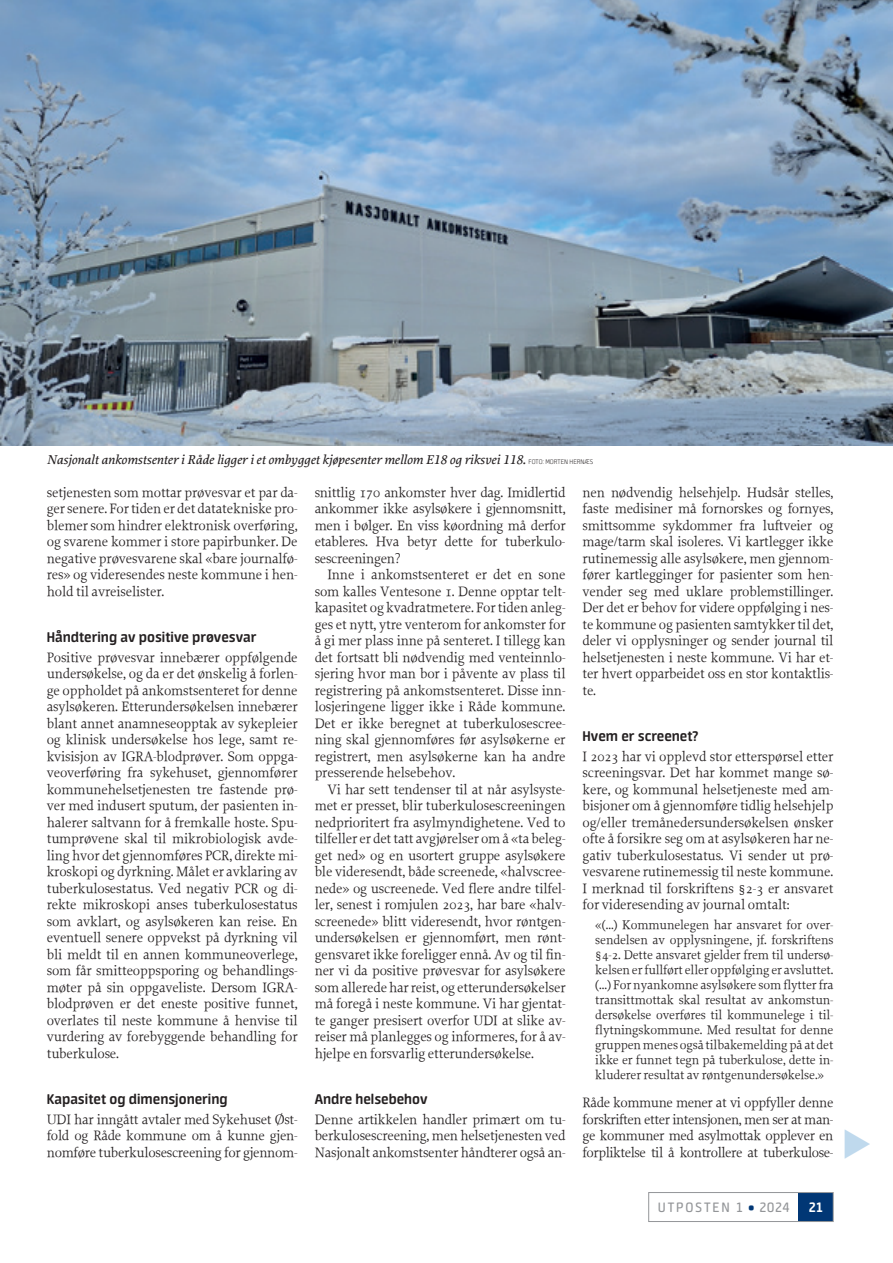
<style>
.page{position:relative;width:893px;height:1263px;background:#fff}
.page>*{position:absolute;margin:0;border:0;box-sizing:border-box;transform-origin:0 0}
.t1{font:700 15.75px "Neuron";color:#231f20}
.t2{font:15.3px "Neuron";letter-spacing:.115em;color:#939598}
.t3{font:700 15.3px "Neuron";color:#fff}
.t4{font:14.25px/16.5px "Proforma";letter-spacing:-.015em;color:#231f20;text-align:justify}
.t5{font:italic 500 13.5px "Proforma";color:#231f20}
.t6{font:13.2px/15px "Proforma";letter-spacing:-.01em;color:#231f20;text-align:justify}
.s1{font-family:"Neuron";font-weight:200;font-style:normal;font-size:7.5px}
.s2{font-weight:900;color:#013775}
</style>
<div class="page">
<div style="left:799px;top:1192px;width:34px;height:29px;background:#013775"></div>
<div style="left:648px;top:1192px;width:185px;height:30px;border:1px solid #939598"></div>
<img style="left:0;top:0;width:893px;height:445px">
<p class="t5" style="left:47px;top:451px;width:548px">Nasjonalt ankomstsenter i Råde ligger i et ombygget kjøpesenter mellom E18 og riksvei 118. <span class="s1">FOTO: MORTEN HERNÆS</span></p>
<p class="t4" style="left:47px;top:484px;width:252px">setjenesten som mottar prøvesvar et par da&shy;ger senere. For tiden er det datatekniske pro&shy;blemer som hindrer elektronisk overføring, og svarene kommer i store papirbunker. De negative prøvesvarene skal «bare journalfø&shy;res» og videresendes neste kommune i hen&shy;hold til avreiselister.</p>
<p class="t1" style="left:47px;top:628px;width:211px">Håndtering av positive prøvesvar</p>
<p class="t4" style="left:47px;top:649px;width:252px">Positive prøvesvar innebærer oppfølgende undersøkelse, og da er det ønskelig å forlen&shy;ge oppholdet på ankomstsenteret for denne asylsøkeren. Etterundersøkelsen innebærer blant annet anamneseopptak av sykepleier og klinisk undersøkelse hos lege, samt re&shy;kvisisjon av IGRA-blodprøver. Som oppga&shy;veoverføring fra sykehuset, gjennomfører kommunehelsetjenesten tre fastende prø&shy;ver med indusert sputum, der pasienten in&shy;halerer saltvann for å fremkalle hoste. Spu&shy;tumprøvene skal til mikrobiologisk avde&shy;ling hvor det gjennomføres PCR, direkte mi&shy;kroskopi og dyrkning. Målet er avklaring av tuberkulosestatus. Ved negativ PCR og di&shy;rekte mikroskopi anses tuberkulosestatus som avklart, og asylsøkeren kan reise. En eventuell senere oppvekst på dyrkning vil bli meldt til en annen kommuneoverlege, som får smitteoppsporing og behandlings&shy;møter på sin oppgaveliste. Dersom IGRA&shy;blodprøven er det eneste positive funnet, overlates til neste kommune å henvise til vurdering av forebyggende behandling for tuberkulose.</p>
<p class="t1" style="left:47px;top:1090px;width:182px">Kapasitet og dimensjonering</p>
<p class="t4" style="left:47px;top:1111px;width:252px">UDI har inngått avtaler med Sykehuset Øst&shy;fold og Råde kommune om å kunne gjen&shy;nomføre tuberkulosescreening for gjennom-</p>
<p class="t4" style="left:315px;top:484px;width:252px">snittlig 170 ankomster hver dag. Imidlertid ankommer ikke asylsøkere i gjennomsnitt, men i bølger. En viss køordning må derfor etableres. Hva betyr dette for tuberkulo&shy;sescreeningen?</p>
<p class="t4" style="left:315px;top:566px;width:252px;text-indent:13px">Inne i ankomstsenteret er det en sone som kalles Ventesone 1. Denne opptar telt&shy;kapasitet og kvadratmetere. For tiden anleg&shy;ges et nytt, ytre venterom for ankomster for å gi mer plass inne på senteret. I tillegg kan det fortsatt bli nødvendig med venteinnlo&shy;sjering hvor man bor i påvente av plass til registrering på ankomstsenteret. Disse inn&shy;losjeringene ligger ikke i Råde kommune.<br>Det er ikke beregnet at tuberkulosescree&shy;ning skal gjennomføres før asylsøkerne er registrert, men asylsøkerne kan ha andre presserende helsebehov.</p>
<p class="t4" style="left:315px;top:781px;width:252px;text-indent:13px">Vi har sett tendenser til at når asylsyste&shy;met er presset, blir tuberkulosescreeningen nedprioritert fra asylmyndighetene. Ved to tilfeller er det tatt avgjørelser om å «ta beleg&shy;get ned» og en usortert gruppe asylsøkere ble videresendt, både screenede, «halvscree&shy;nede» og uscreenede. Ved flere andre tilfel&shy;ler, senest i romjulen 2023, har bare «halv&shy;screenede» blitt videresendt, hvor røntgen&shy;undersøkelsen er gjennomført, men rønt&shy;gensvaret ikke foreligger ennå. Av og til fin&shy;ner vi da positive prøvesvar for asylsøkere som allerede har reist, og etterundersøkelser må foregå i neste kommune. Vi har gjentat&shy;te ganger presisert overfor UDI at slike av&shy;reiser må planlegges og informeres, for å av&shy;hjelpe en forsvarlig etterundersøkelse.</p>
<p class="t1" style="left:315px;top:1090px;width:114px">Andre helsebehov</p>
<p class="t4" style="left:315px;top:1111px;width:252px">Denne artikkelen handler primært om tu&shy;berkulosescreening, men helsetjenesten ved Nasjonalt ankomstsenter håndterer også an-</p>
<p class="t4" style="left:583px;top:484px;width:252px">nen nødvendig helsehjelp. Hudsår stelles, faste medisiner må fornorskes og fornyes, smittsomme sykdommer fra luftveier og mage/tarm skal isoleres. Vi kartlegger ikke rutinemessig alle asylsøkere, men gjennom&shy;fører kartlegginger for pasienter som hen&shy;vender seg med uklare problemstillinger.<br>Der det er behov for videre oppfølging i nes&shy;te kommune og pasienten samtykker til det, deler vi opplysninger og sender journal til helsetjenesten i neste kommune. Vi har et&shy;ter hvert opparbeidet oss en stor kontaktlis&shy;te.</p>
<p class="t1" style="left:583px;top:727px;width:117px">Hvem er screenet?</p>
<p class="t4" style="left:583px;top:748px;width:252px">I 2023 har vi opplevd stor etterspørsel etter screeningsvar. Det har kommet mange sø&shy;kere, og kommunal helsetjeneste med am&shy;bisjoner om å gjennomføre tidlig helsehjelp og/eller tremånedersundersøkelsen ønsker ofte å forsikre seg om at asylsøkeren har ne&shy;gativ tuberkulosestatus. Vi sender ut prø&shy;vesvarene rutinemessig til neste kommune.<br>I merknad til forskriftens §2-3 er ansvaret for videresending av journal omtalt:</p>
<p class="t6" style="left:595px;top:917px;width:240px">«(…) Kommunelegen har ansvaret for over&shy;sendelsen av opplysningene, jf. forskriftens §4-2. Dette ansvaret gjelder frem til undersø&shy;kelsen er fullført eller oppfølging er avsluttet. (…) For nyankomne asylsøkere som flytter fra transittmottak skal resultat av ankomstun&shy;dersøkelse overføres til kommunelege i til&shy;flytningskommune. Med resultat for denne gruppen menes også tilbakemelding på at det ikke er funnet tegn på tuberkulose, dette in&shy;kluderer resultat av røntgenundersøkelse.»</p>
<p class="t4" style="left:583px;top:1094px;width:252px">Råde kommune mener at vi oppfyller denne forskriften etter intensjonen, men ser at man&shy;ge kommuner med asylmottak opplever en forpliktelse til å kontrollere at tuberkulose-</p>
<p class="t2" style="left:658px;top:1199px;width:133px">UTPOSTEN 1 <span class="s2">•</span> 2024</p>
<p class="t3" style="left:809px;top:1198px;width:16px">21</p>
</div>
